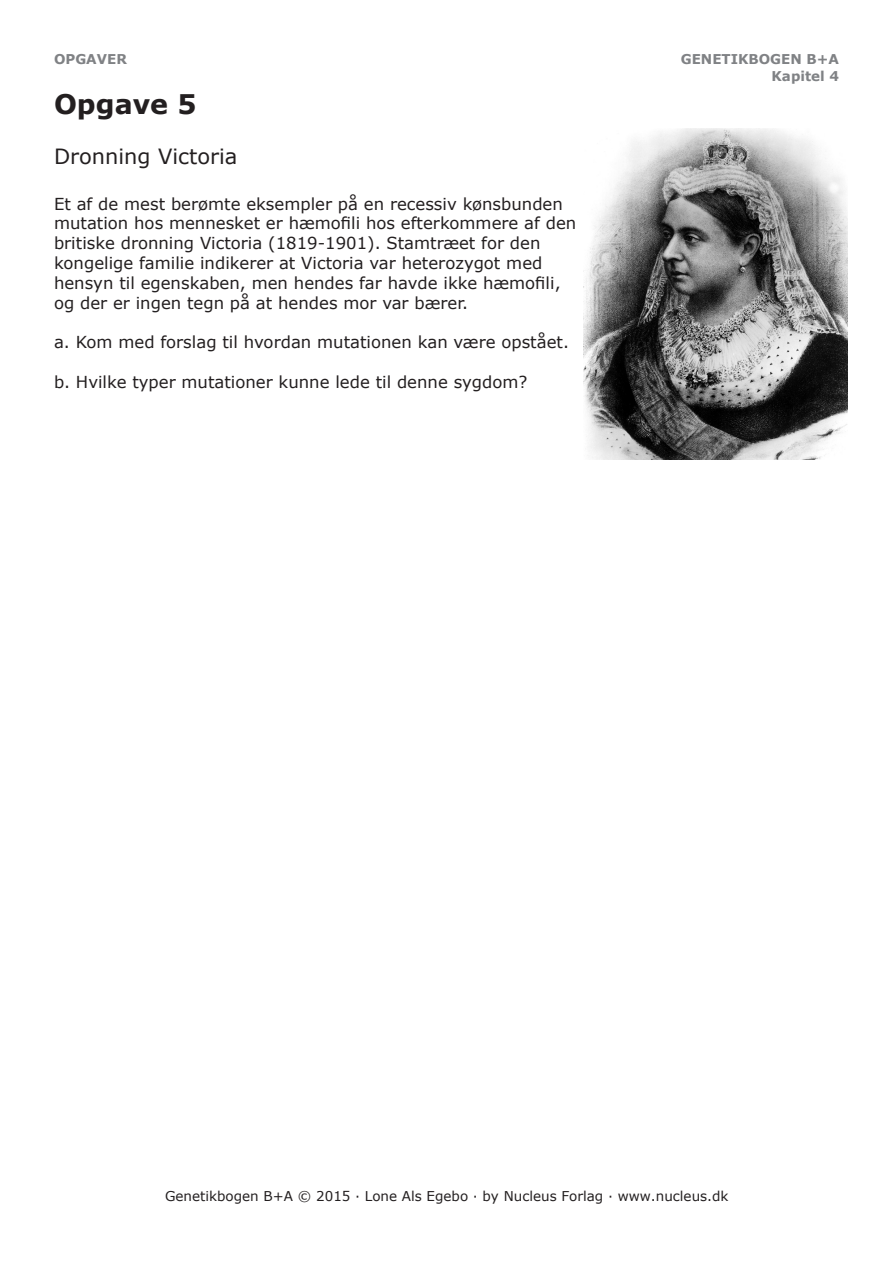
<style>
.page{position:relative;width:893px;height:1263px;background:#fff}
.page>*{position:absolute;margin:0;border:0;box-sizing:border-box;transform-origin:0 0}
.t1{font:700 27px "Verdana";color:#231f20}
.t2{font:21px "Verdana";color:#231f20}
.t3{font:16.5px/19.8px "Verdana";color:#231f20}
.t4{font:13.5px "Verdana";color:#231f20}
.t5{font:700 13.5px/16.2px "Verdana";color:#808285;text-align:right}
</style>
<div class="page">
<img style="left:584px;top:128px;width:263px;height:331px">
<p class="t5" style="left:54px;top:51px;width:74px">OPGAVER</p>
<p class="t5" style="left:681px;top:51px;width:160px">GENETIKBOGEN B+A<br>Kapitel 4</p>
<p class="t1" style="left:54px;top:85px;width:144px">Opgave 5</p>
<p class="t2" style="left:54px;top:142px;width:185px">Dronning Victoria</p>
<p class="t3" style="left:54px;top:194px;width:524px">Et af de mest berømte eksempler på en recessiv kønsbunden mutation hos mennesket er hæmofili hos efterkommere af den britiske dronning Victoria (1819-1901). Stamtræet for den kongelige familie indikerer at Victoria var heterozygot med hensyn til egenskaben, men hendes far havde ikke hæmofili, og der er ingen tegn på at hendes mor var bærer.</p>
<p class="t3" style="left:54px;top:332px;width:517px">a. Kom med forslag til hvordan mutationen kan være opstået.</p>
<p class="t3" style="left:54px;top:372px;width:475px">b. Hvilke typer mutationer kunne lede til denne sygdom?</p>
<p class="t4" style="left:165px;top:1187px;width:565px">Genetikbogen B+A © 2015 · Lone Als Egebo · by Nucleus Forlag · www.nucleus.dk</p>
</div>
